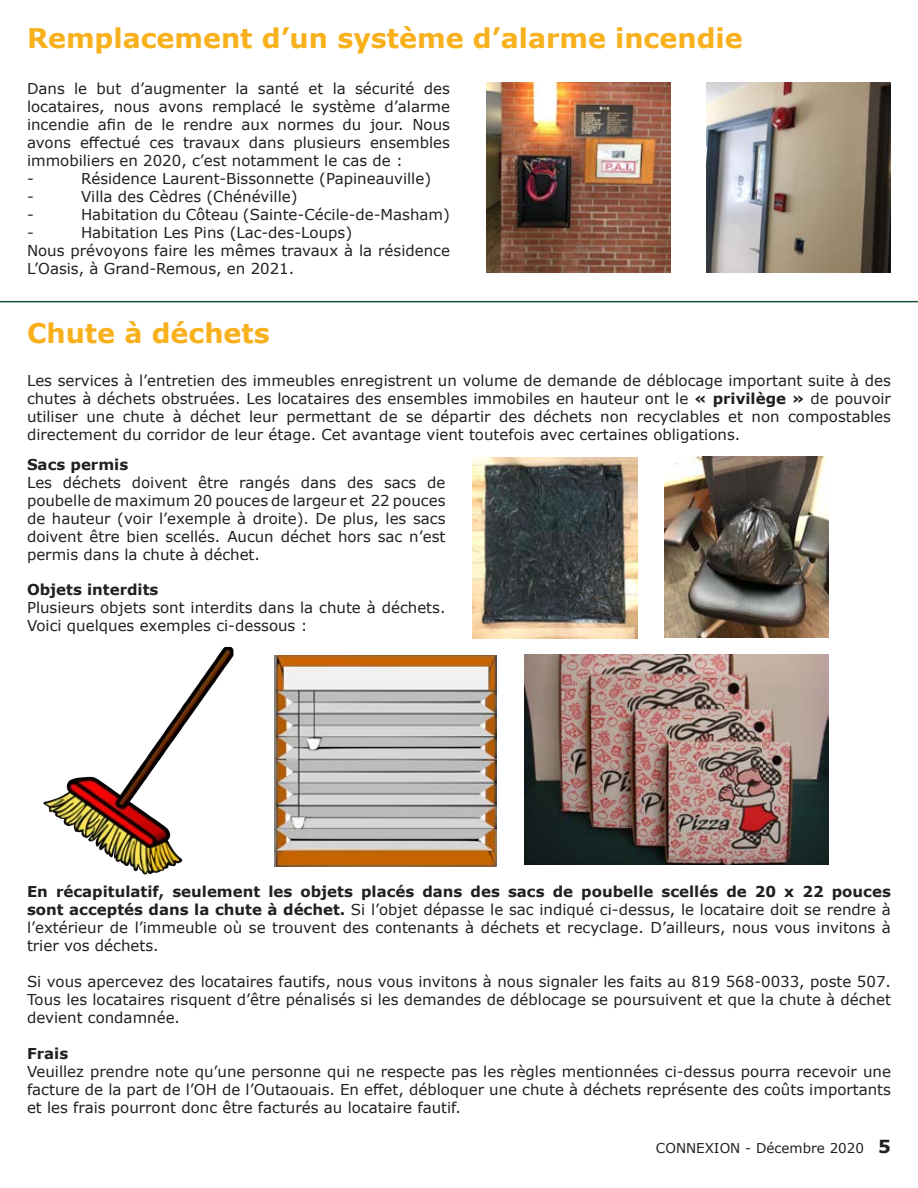
<style>
.page{position:relative;width:918px;height:1188px;background:#fff}
.page>*{position:absolute;margin:0;border:0;box-sizing:border-box;transform-origin:0 0}
.t1{font:700 27px "Verdana";color:#f8b01d}
.t2{font:15px/18px "Verdana";color:#231f20;text-align:justify}
.t3{font:700 15px "Verdana";color:#231f20}
.t4{font:13.5px "Verdana";color:#231f20}
.s1{font-weight:700}
.s2{font-weight:700;font-size:18px}
</style>
<div class="page">
<img style="left:486px;top:82px;width:184px;height:190px">
<img style="left:707px;top:82px;width:184px;height:190px">
<hr style="left:0;top:301px;width:918px;height:1px;background:#1e543c">
<img style="left:472px;top:457px;width:165px;height:182px">
<img style="left:664px;top:456px;width:165px;height:182px">
<img style="left:43px;top:647px;width:190px;height:228px">
<img style="left:274px;top:656px;width:223px;height:210px">
<img style="left:524px;top:655px;width:304px;height:209px">
<p class="t1" style="left:27px;top:19px;width:717px">Remplacement d’un système d’alarme incendie</p>
<p class="t2" style="left:27px;top:79px;width:425px">Dans le but d’augmenter la santé et la sécurité des locataires, nous avons remplacé le système d’alarme incendie afin de le rendre aux normes du jour. Nous avons effectué ces travaux dans plusieurs ensembles immobiliers en 2020, c’est notamment le cas de :</p>
<p class="t2" style="left:27px;top:169px;width:8px">-</p>
<p class="t2" style="left:81px;top:169px;width:352px">Résidence Laurent-Bissonnette (Papineauville)</p>
<p class="t2" style="left:27px;top:187px;width:8px">-</p>
<p class="t2" style="left:81px;top:187px;width:218px">Villa des Cèdres (Chénéville)</p>
<p class="t2" style="left:27px;top:205px;width:8px">-</p>
<p class="t2" style="left:81px;top:205px;width:371px">Habitation du Côteau (Sainte-Cécile-de-Masham)</p>
<p class="t2" style="left:27px;top:223px;width:8px">-</p>
<p class="t2" style="left:81px;top:223px;width:273px">Habitation Les Pins (Lac-des-Loups)</p>
<p class="t2" style="left:27px;top:241px;width:425px">Nous prévoyons faire les mêmes travaux à la résidence<br>L’Oasis, à Grand-Remous, en 2021.</p>
<p class="t1" style="left:27px;top:314px;width:244px">Chute à déchets</p>
<p class="t2" style="left:27px;top:371px;width:866px">Les services à l’entretien des immeubles enregistrent un volume de demande de déblocage important suite à des chutes à déchets obstruées. Les locataires des ensembles immobiles en hauteur ont le <span class="s1">« privilège »</span> de pouvoir utiliser une chute à déchet leur permettant de se départir des déchets non recyclables et non compostables directement du corridor de leur étage. Cet avantage vient toutefois avec certaines obligations.</p>
<p class="t3" style="left:27px;top:454px;width:103px">Sacs permis</p>
<p class="t2" style="left:27px;top:473px;width:420px">Les déchets doivent être rangés dans des sacs de poubelle de maximum 20 pouces de largeur et 22 pouces de hauteur (voir l’exemple à droite). De plus, les sacs doivent être bien scellés. Aucun déchet hors sac n’est permis dans la chute à déchet.</p>
<p class="t3" style="left:27px;top:579px;width:133px">Objets interdits</p>
<p class="t2" style="left:27px;top:599px;width:420px">Plusieurs objets sont interdits dans la chute à déchets.<br>Voici quelques exemples ci-dessous :</p>
<p class="t2" style="left:27px;top:882px;width:866px"><span class="s1">En récapitulatif, seulement les objets placés dans des sacs de poubelle scellés de 20 x 22 pouces sont acceptés dans la chute à déchet.</span> Si l’objet dépasse le sac indiqué ci-dessus, le locataire doit se rendre à l’extérieur de l’immeuble où se trouvent des contenants à déchets et recyclage. D’ailleurs, nous vous invitons à trier vos déchets.</p>
<p class="t2" style="left:27px;top:972px;width:866px">Si vous apercevez des locataires fautifs, nous vous invitons à nous signaler les faits au 819 568-0033, poste 507.<br>Tous les locataires risquent d’être pénalisés si les demandes de déblocage se poursuivent et que la chute à déchet devient condamnée.</p>
<p class="t3" style="left:27px;top:1043px;width:43px">Frais</p>
<p class="t2" style="left:27px;top:1062px;width:866px">Veuillez prendre note qu’une personne qui ne respecte pas les règles mentionnées ci-dessus pourra recevoir une facture de la part de l’OH de l’Outaouais. En effet, débloquer une chute à déchets représente des coûts importants et les frais pourront donc être facturés au locataire fautif.</p>
<p class="t4" style="left:656px;top:1139px;width:237px">CONNEXION - Décembre 2020 <span class="s2">5</span></p>
</div>
